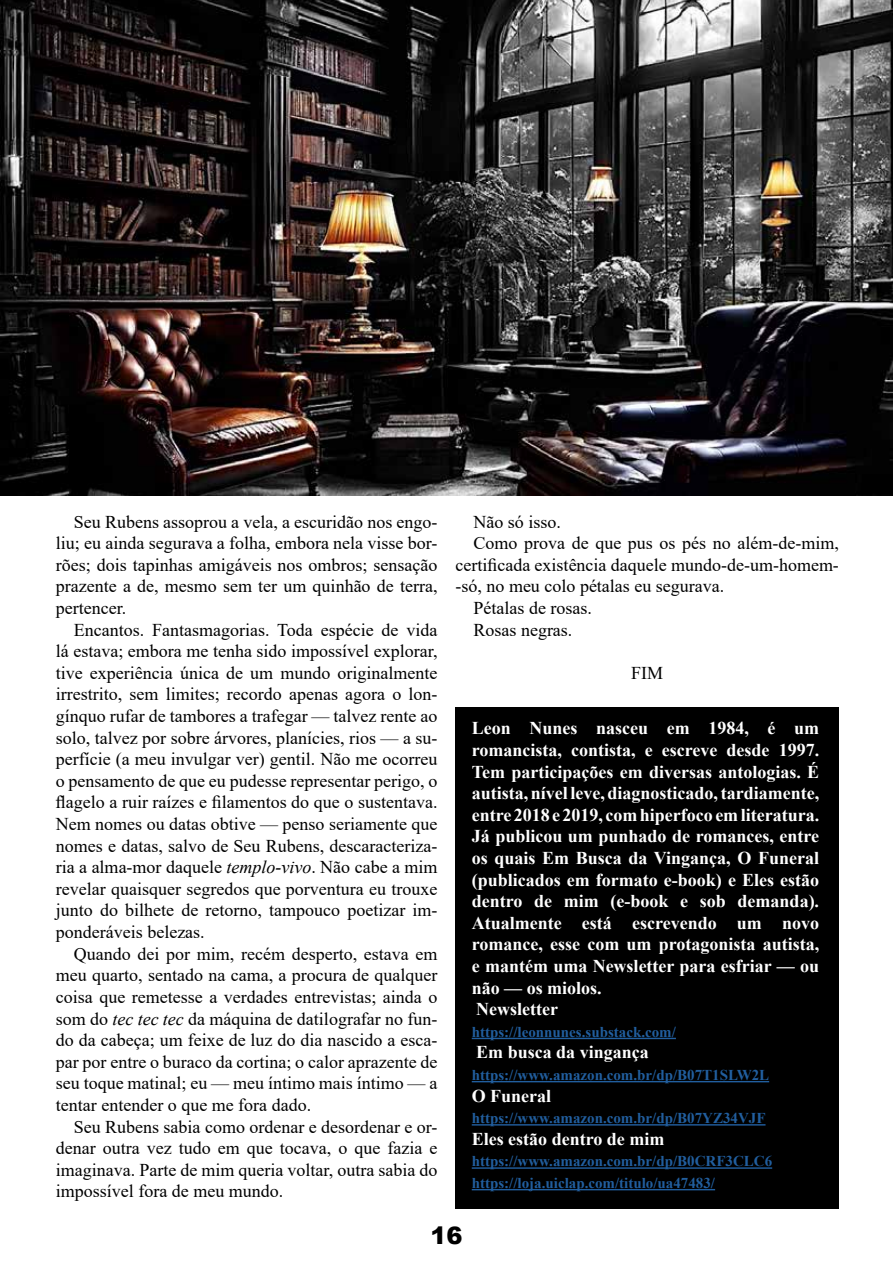
<style>
.page{position:relative;width:893px;height:1263px;background:#fff}
.page>*{position:absolute;margin:0;border:0;box-sizing:border-box;transform-origin:0 0}
.t1{font:900 24px "Arial";color:#000}
.t2{font:18px/21.6px "Times New Roman";color:#000;text-align:justify}
.t3{font:700 18px/21.6px "Times New Roman";color:#fff}
.t4{font:700 15px/21.6px "Times New Roman";color:#215e9e}
.s1{font-style:italic}
</style>
<div class="page">
<img style="left:0;top:0;width:893px;height:495px">
<div style="left:455px;top:708px;width:384px;height:501px;background:#000"></div>
<hr style="left:472px;top:1038px;width:204px;height:1px;background:#215e9e">
<hr style="left:472px;top:1081px;width:297px;height:1px;background:#215e9e">
<hr style="left:472px;top:1124px;width:293px;height:1px;background:#215e9e">
<hr style="left:472px;top:1167px;width:300px;height:2px;background:#215e9e">
<hr style="left:472px;top:1189px;width:243px;height:1px;background:#215e9e">
<p class="t2" style="left:56px;top:510px;width:383px;text-indent:18px">Seu Rubens assoprou a vela, a escuridão nos engo&shy;liu; eu ainda segurava a folha, embora nela visse bor&shy;rões; dois tapinhas amigáveis nos ombros; sensação prazente a de, mesmo sem ter um quinhão de terra, pertencer.</p>
<p class="t2" style="left:56px;top:618px;width:383px;text-indent:18px">Encantos. Fantasmagorias. Toda espécie de vida lá estava; embora me tenha sido impossível explorar, tive experiência única de um mundo originalmente irrestrito, sem limites; recordo apenas agora o lon&shy;gínquo rufar de tambores a trafegar — talvez rente ao solo, talvez por sobre árvores, planícies, rios — a su&shy;perfície (a meu invulgar ver) gentil. Não me ocorreu o pensamento de que eu pudesse representar perigo, o flagelo a ruir raízes e filamentos do que o sustentava.<br>Nem nomes ou datas obtive — penso seriamente que nomes e datas, salvo de Seu Rubens, descaracteriza&shy;ria a alma-mor daquele <span class="s1">templo-vivo</span>. Não cabe a mim revelar quaisquer segredos que porventura eu trouxe junto do bilhete de retorno, tampouco poetizar im&shy;ponderáveis belezas.</p>
<p class="t2" style="left:56px;top:942px;width:383px;text-indent:18px">Quando dei por mim, recém desperto, estava em meu quarto, sentado na cama, a procura de qualquer coisa que remetesse a verdades entrevistas; ainda o som do <span class="s1">tec tec tec</span> da máquina de datilografar no fun&shy;do da cabeça; um feixe de luz do dia nascido a esca&shy;par por entre o buraco da cortina; o calor aprazente de seu toque matinal; eu — meu íntimo mais íntimo — a tentar entender o que me fora dado.</p>
<p class="t2" style="left:56px;top:1115px;width:383px;text-indent:18px">Seu Rubens sabia como ordenar e desordenar e or&shy;denar outra vez tudo em que tocava, o que fazia e imaginava. Parte de mim queria voltar, outra sabia do impossível fora de meu mundo.</p>
<p class="t2" style="left:473px;top:510px;width:89px">Não só isso.</p>
<p class="t2" style="left:473px;top:532px;width:367px">Como prova de que pus os pés no além-de-mim,</p>
<p class="t2" style="left:455px;top:553px;width:385px">certificada existência daquele mundo-de-um-homem-</p>
<p class="t2" style="left:455px;top:575px;width:270px">-só, no meu colo pétalas eu segurava.</p>
<p class="t2" style="left:473px;top:597px;width:120px">Pétalas de rosas.</p>
<p class="t2" style="left:473px;top:618px;width:100px">Rosas negras.</p>
<p class="t2" style="left:631px;top:661px;width:34px">FIM</p>
<p class="t3" style="left:472px;top:717px;width:349px">Leon Nunes nasceu em 1984, é um romancista, contista, e escreve desde 1997.<br>Tem participações em diversas antologias. É autista, nível leve, diagnosticado, tardiamente, entre 2018 e 2019, com hiperfoco em literatura.<br>Já publicou um punhado de romances, entre os quais Em Busca da Vingança, O Funeral (publicados em formato e-book) e Eles estão dentro de mim (e-book e sob demanda).<br>Atualmente está escrevendo um novo romance, esse com um protagonista autista, e mantém uma Newsletter para esfriar — ou não — os miolos.<br>Newsletter</p>
<p class="t4" style="left:472px;top:1020px;width:206px">https://leonnunes.substack.com/</p>
<p class="t3" style="left:476px;top:1041px;width:174px">Em busca da vingança</p>
<p class="t4" style="left:472px;top:1064px;width:299px">https://www.amazon.com.br/dp/B07T1SLW2L</p>
<p class="t3" style="left:472px;top:1084px;width:81px">O Funeral</p>
<p class="t4" style="left:472px;top:1107px;width:295px">https://www.amazon.com.br/dp/B07YZ34VJF</p>
<p class="t3" style="left:472px;top:1127px;width:194px">Eles estão dentro de mim</p>
<p class="t4" style="left:472px;top:1150px;width:302px">https://www.amazon.com.br/dp/B0CRF3CLC6 https://loja.uiclap.com/titulo/ua47483/</p>
<h1 class="t1" style="left:430px;top:1218px;width:34px">16</h1>
</div>
